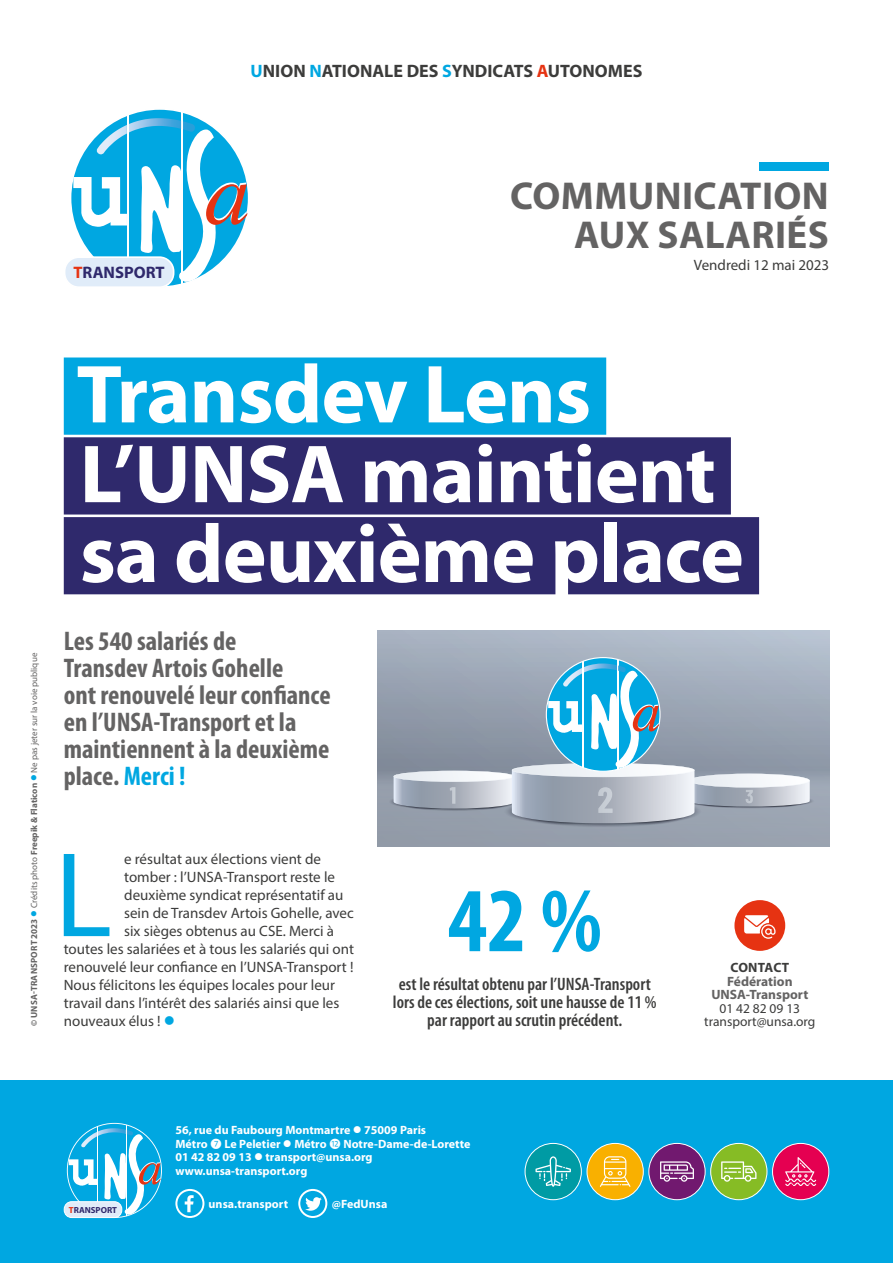
<style>
.page{position:relative;width:893px;height:1263px;background:#fff}
.page>*{position:absolute;margin:0;border:0;box-sizing:border-box;transform-origin:0 0}
.t1{font:121.8px "Myriad Pro";color:#00a7e1}
.t2{font:700 condensed 92.1px "Myriad Pro";color:#00a7e1}
.t3{font:700 83.1px/79.8px "Myriad Pro";letter-spacing:-.01em;color:#fff}
.t4{font:700 39px/39px "Myriad Pro";letter-spacing:.01em;color:#646363;text-align:right}
.t5{font:700 condensed 27px/27px "Myriad Pro";color:#646363}
.t6{font:600 condensed 18px/18px "Myriad Pro";color:#3c3c3b;text-align:center}
.t7{font:700 18px "Myriad Pro";color:#3c3c3b}
.t8{font:700 16.65px "Myriad Pro";color:#2f296c}
.t9{font:15px "Myriad Pro";color:#3c3c3b}
.t10{font:13.5px/13.5px "Myriad Pro";color:#3c3c3b;text-align:center}
.t11{font:700 13.5px/13.5px "Myriad Pro";color:#646363;text-align:center}
.t12{font:700 13.5px "Myriad Pro";letter-spacing:.01em;color:#3c3c3b}
.t13{font:700 12px/13.5px "Myriad Pro";color:#fff}
.t14{font:9px "Myriad Pro";color:#646363}
.t15{font:700 8.85px "Myriad Pro";color:#2f296c}
.s1{color:#00a7e1}
.s2{color:#e63312}
.s3{font-weight:700}
.s4{font-family:"Calibri";font-weight:400;font-size:9px}
</style>
<div class="page">
<div style="left:0;top:1080px;width:893px;height:183px;background:#00a7e1"></div>
<svg style="left:175px;top:1189px;width:29px;height:29px"></svg>
<svg style="left:298px;top:1189px;width:29px;height:29px"></svg>
<div style="left:525px;top:1143px;width:56px;height:57px;background:#009ba4;border-radius:50%"></div>
<svg style="left:535px;top:1156px;width:36px;height:31px"></svg>
<div style="left:525px;top:1143px;width:57px;height:57px;border:1px solid #fff;border-radius:50%"></div>
<div style="left:587px;top:1143px;width:56px;height:57px;background:#f9b000;border-radius:50%"></div>
<svg style="left:600px;top:1156px;width:30px;height:31px"></svg>
<div style="left:587px;top:1143px;width:57px;height:57px;border:1px solid #fff;border-radius:50%"></div>
<div style="left:649px;top:1143px;width:56px;height:57px;background:#71196f;border-radius:50%"></div>
<svg style="left:660px;top:1161px;width:34px;height:21px"></svg>
<div style="left:648px;top:1143px;width:57px;height:57px;border:1px solid #fff;border-radius:50%"></div>
<div style="left:711px;top:1143px;width:56px;height:57px;background:#86bc25;border-radius:50%"></div>
<svg style="left:721px;top:1161px;width:35px;height:21px"></svg>
<div style="left:710px;top:1143px;width:57px;height:57px;border:1px solid #fff;border-radius:50%"></div>
<div style="left:772px;top:1143px;width:57px;height:57px;background:#e50051;border-radius:50%"></div>
<svg style="left:785px;top:1157px;width:31px;height:29px"></svg>
<div style="left:772px;top:1143px;width:57px;height:57px;border:1px solid #fff;border-radius:50%"></div>
<svg style="left:67px;top:1123px;width:95px;height:95px"></svg>
<hr style="left:97px;top:1126px;width:1px;height:88px;background:#fff">
<div style="left:64px;top:1202px;width:58px;height:15px;background:#e0ecf9;border-radius:7px"></div>
<div style="left:64px;top:1201px;width:58px;height:17px;border:1px solid #fff;border-radius:7px"></div>
<div style="left:759px;top:162px;width:70px;height:8px;background:#00a7e1"></div>
<div style="left:734px;top:900px;width:51px;height:51px;background:#e63312;border-radius:50%"></div>
<svg style="left:744px;top:915px;width:31px;height:24px"></svg>
<svg style="left:71px;top:109px;width:177px;height:177px"></svg>
<hr style="left:127px;top:115px;width:2px;height:166px;background:#fff">
<div style="left:65px;top:257px;width:109px;height:30px;background:#e0ecf9;border-radius:14px"></div>
<div style="left:64px;top:256px;width:110px;height:32px;border:2px solid #fff;border-radius:14px"></div>
<div style="left:64px;top:357px;width:542px;height:78px;background:#00a7e1"></div>
<div style="left:64px;top:437px;width:667px;height:77px;background:#2f296c"></div>
<div style="left:64px;top:517px;width:695px;height:77px;background:#2f296c"></div>
<svg style="left:377px;top:630px;width:452px;height:139px"></svg>
<div style="left:377px;top:769px;width:452px;height:77px;background:#969fac"></div>
<svg style="left:388px;top:657px;width:426px;height:170px"></svg>
<hr style="left:582px;top:661px;width:1px;height:107px;background:#fff">
<p class="t7" style="left:251px;top:59px;width:393px"><span class="s1">U</span>NION <span class="s1">N</span>ATIONALE DES <span class="s1">S</span>YNDICATS <span class="s2">A</span>UTONOMES</p>
<p class="t8" style="left:73px;top:262px;width:93px"><span class="s2">T</span>RANSPORT</p>
<h3 class="t4" style="left:510px;top:175px;width:320px">COMMUNICATION<br>AUX SALARIÉS</h3>
<p class="t9" style="left:694px;top:256px;width:137px">Vendredi 12 mai 2023</p>
<p class="t14" style="left:29px;top:1026px;width:375px;rotate:-90deg"><span class="s3">© UNSA-TRANSPORT 2023</span> <span class="s1">●</span> Crédits photo <span class="s3">Freepik &amp; Flaticon</span> <span class="s1">●</span> Ne pas jeter sur la voie publique</p>
<h3 class="t3" style="left:76px;top:352px;width:669px">Transdev Lens<br>L’UNSA maintient sa deuxième place</h3>
<h3 class="t5" style="left:64px;top:627px;width:268px">Les 540 salariés de<br>Transdev Artois Gohelle<br>ont renouvelé leur confiance en l’UNSA-Transport et la maintiennent à la deuxième place. <span class="s1">Merci !</span></h3>
<h1 class="t1" style="left:55px;top:820px;width:59px">L</h1>
<p class="t9" style="left:124px;top:850px;width:198px">e résultat aux élections vient de</p>
<p class="t9" style="left:124px;top:868px;width:212px">tomber : l’UNSA-Transport reste le</p>
<p class="t9" style="left:124px;top:886px;width:221px">deuxième syndicat représentatif au</p>
<p class="t9" style="left:124px;top:904px;width:231px">sein de Transdev Artois Gohelle, avec</p>
<p class="t9" style="left:124px;top:922px;width:211px">six sièges obtenus au CSE. Merci à</p>
<p class="t9" style="left:64px;top:940px;width:292px">toutes les salariées et à tous les salariés qui ont</p>
<p class="t9" style="left:64px;top:958px;width:291px">renouvelé leur confiance en l’UNSA-Transport !</p>
<p class="t9" style="left:64px;top:976px;width:273px">Nous félicitons les équipes locales pour leur</p>
<p class="t9" style="left:64px;top:994px;width:277px">travail dans l’intérêt des salariés ainsi que les</p>
<p class="t9" style="left:64px;top:1012px;width:113px">nouveaux élus ! <span class="s1">●</span></p>
<h2 class="t2" style="left:448px;top:863px;width:155px">42 %</h2>
<p class="t6" style="left:393px;top:975px;width:265px">est le résultat obtenu par l’UNSA-Transport lors de ces élections, soit une hausse de 11 % par rapport au scrutin précédent.</p>
<p class="t12" style="left:730px;top:959px;width:60px">CONTACT</p>
<p class="t11" style="left:711px;top:974px;width:98px">Fédération<br>UNSA-Transport</p>
<p class="t10" style="left:704px;top:1001px;width:113px">01 42 82 09 13 transport@unsa.org</p>
<p class="t15" style="left:69px;top:1204px;width:50px"><span class="s2">T</span>RANSPORT</p>
<p class="t13" style="left:175px;top:1123px;width:296px">56, rue du Faubourg Montmartre ● 75009 Paris<br>Métro <span class="s4">❼</span> Le Peletier ● Métro <span class="s4">⓬</span> Notre-Dame-de-Lorette 01 42 82 09 13 ● transport@unsa.org www.unsa-transport.org</p>
<p class="t13" style="left:209px;top:1197px;width:81px">unsa.transport</p>
<p class="t13" style="left:332px;top:1197px;width:57px">@FedUnsa</p>
</div>
